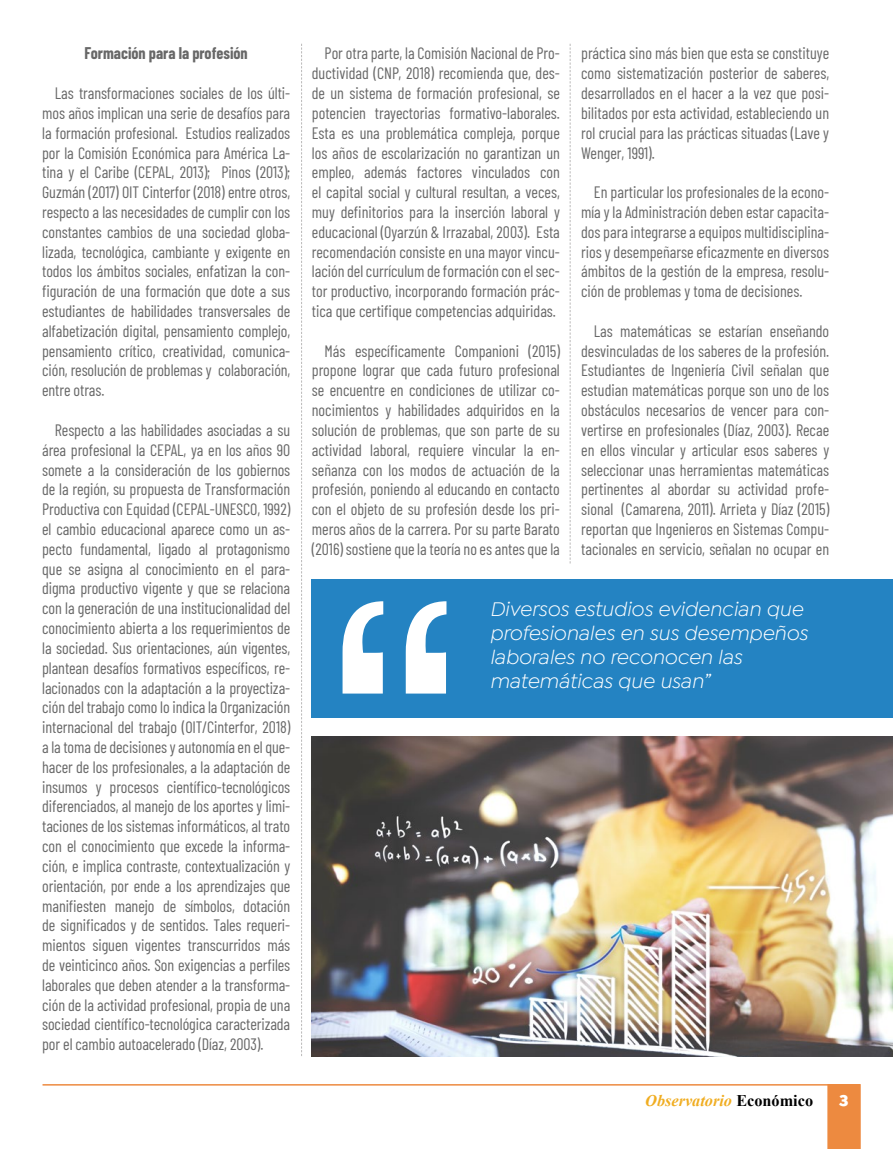
<style>
.page{position:relative;width:893px;height:1149px;background:#fff}
.page>*{position:absolute;margin:0;border:0;box-sizing:border-box;transform-origin:0 0}
.t1{font:italic 21px/24px "Isidora Sans";color:#fff}
.t2{font:16.5px/19.8px "Barlow Condensed";color:#686868;text-align:justify}
.t3{font:700 16.5px "Barlow Condensed";color:#686868}
.t4{font:italic 700 16.2px "Times New Roman";color:#f0ad21}
.t5{font:900 16.2px "Isidora Sans";color:#fff}
.s1{font-style:normal;color:#000}
</style>
<div class="page">
<div style="left:827px;top:1084px;width:34px;height:64px;background:#ed8a40"></div>
<hr style="left:43px;top:1083px;width:785px;height:2px;background:#ed8a40">
<svg style="left:301px;top:44px;width:1px;height:1012px"></svg>
<svg style="left:570px;top:44px;width:1px;height:519px"></svg>
<div style="left:312px;top:579px;width:581px;height:139px;background:#2483c2"></div>
<svg style="left:343px;top:601px;width:103px;height:92px"></svg>
<img style="left:312px;top:736px;width:581px;height:320px">
<p class="t3" style="left:85px;top:42px;width:165px">Formación para la profesión</p>
<p class="t2" style="left:42px;top:82px;width:250px;text-indent:13px">Las transformaciones sociales de los últi&shy;mos años implican una serie de desafíos para la formación profesional. Estudios realizados por la Comisión Económica para América La&shy;tina y el Caribe (CEPAL, 2013); Pinos (2013); Guzmán (2017) OIT Cinterfor (2018) entre otros, respecto a las necesidades de cumplir con los constantes cambios de una sociedad globa&shy;lizada, tecnológica, cambiante y exigente en todos los ámbitos sociales, enfatizan la con&shy;figuración de una formación que dote a sus estudiantes de habilidades transversales de alfabetización digital, pensamiento complejo, pensamiento crítico, creatividad, comunica&shy;ción, resolución de problemas y colaboración, entre otras.</p>
<p class="t2" style="left:42px;top:419px;width:250px;text-indent:13px">Respecto a las habilidades asociadas a su área profesional la CEPAL, ya en los años 90 somete a la consideración de los gobiernos de la región, su propuesta de Transformación Productiva con Equidad (CEPAL-UNESCO, 1992) el cambio educacional aparece como un as&shy;pecto fundamental, ligado al protagonismo que se asigna al conocimiento en el para&shy;digma productivo vigente y que se relaciona con la generación de una institucionalidad del conocimiento abierta a los requerimientos de la sociedad. Sus orientaciones, aún vigentes, plantean desafíos formativos específicos, re&shy;lacionados con la adaptación a la proyectiza&shy;ción del trabajo como lo indica la Organización internacional del trabajo (OIT/Cinterfor, 2018) a la toma de decisiones y autonomía en el que&shy;hacer de los profesionales, a la adaptación de insumos y procesos científico-tecnológicos diferenciados, al manejo de los aportes y limi&shy;taciones de los sistemas informáticos, al trato con el conocimiento que excede la informa&shy;ción, e implica contraste, contextualización y orientación, por ende a los aprendizajes que manifiesten manejo de símbolos, dotación de significados y de sentidos. Tales requeri&shy;mientos siguen vigentes transcurridos más de veinticinco años. Son exigencias a perfiles laborales que deben atender a la transforma&shy;ción de la actividad profesional, propia de una sociedad científico-tecnológica caracterizada por el cambio autoacelerado (Díaz, 2003).</p>
<p class="t2" style="left:312px;top:42px;width:250px;text-indent:13px">Por otra parte, la Comisión Nacional de Pro&shy;ductividad (CNP, 2018) recomienda que, des&shy;de un sistema de formación profesional, se potencien trayectorias formativo-laborales.<br>Esta es una problemática compleja, porque los años de escolarización no garantizan un empleo, además factores vinculados con el capital social y cultural resultan, a veces, muy definitorios para la inserción laboral y educacional (Oyarzún &amp; Irrazabal, 2003). Esta recomendación consiste en una mayor vincu&shy;lación del currículum de formación con el sec&shy;tor productivo, incorporando formación prác&shy;tica que certifique competencias adquiridas.</p>
<p class="t2" style="left:312px;top:339px;width:250px;text-indent:13px">Más específicamente Companioni (2015) propone lograr que cada futuro profesional se encuentre en condiciones de utilizar co&shy;nocimientos y habilidades adquiridos en la solución de problemas, que son parte de su actividad laboral, requiere vincular la en&shy;señanza con los modos de actuación de la profesión, poniendo al educando en contacto con el objeto de su profesión desde los pri&shy;meros años de la carrera. Por su parte Barato (2016) sostiene que la teoría no es antes que la</p>
<p class="t2" style="left:581px;top:42px;width:250px">práctica sino más bien que esta se constituye como sistematización posterior de saberes, desarrollados en el hacer a la vez que posi&shy;bilitados por esta actividad, estableciendo un rol crucial para las prácticas situadas (Lave y Wenger, 1991).</p>
<p class="t2" style="left:581px;top:181px;width:250px;text-indent:13px">En particular los profesionales de la econo&shy;mía y la Administración deben estar capacita&shy;dos para integrarse a equipos multidisciplina&shy;rios y desempeñarse eficazmente en diversos ámbitos de la gestión de la empresa, resolu&shy;ción de problemas y toma de decisiones.</p>
<p class="t2" style="left:581px;top:320px;width:250px;text-indent:13px">Las matemáticas se estarían enseñando desvinculadas de los saberes de la profesión.<br>Estudiantes de Ingeniería Civil señalan que estudian matemáticas porque son uno de los obstáculos necesarios de vencer para con&shy;vertirse en profesionales (Díaz, 2003). Recae en ellos vincular y articular esos saberes y seleccionar unas herramientas matemáticas pertinentes al abordar su actividad profe&shy;sional (Camarena, 2011). Arrieta y Díaz (2015) reportan que Ingenieros en Sistemas Compu&shy;tacionales en servicio, señalan no ocupar en</p>
<p class="t1" style="left:490px;top:596px;width:319px">Diversos estudios evidencian que profesionales en sus desempeños laborales no reconocen las matemáticas que usan”</p>
<p class="t4" style="left:645px;top:1088px;width:169px">Observatorio <span class="s1">Económico</span></p>
<p class="t5" style="left:839px;top:1089px;width:11px">3</p>
</div>
